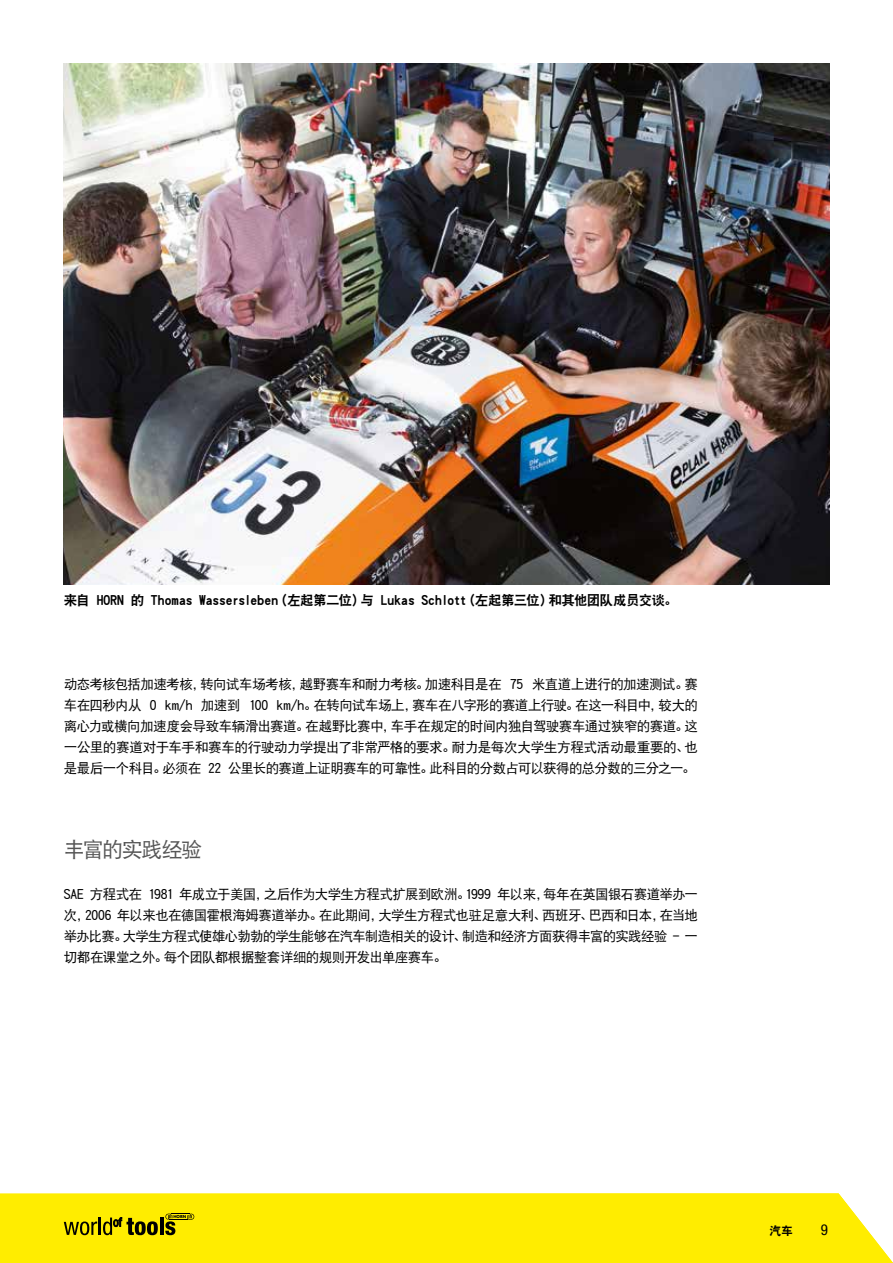
<style>
.page{position:relative;width:893px;height:1263px;background:#fff}
.page>*{position:absolute;margin:0;border:0;box-sizing:border-box;transform-origin:0 0}
.t1{font:21px "DF Hei W5";letter-spacing:-.065em;color:#565656}
.t2{font:condensed 15px "Helvetica Neue";color:#000}
.t3{font:13.5px/21px "DF Hei W5";letter-spacing:-.05em;color:#000;text-align:justify}
.t4{font:13.5px "DF Hei W9";letter-spacing:-.025em;color:#000}
.t5{font:12px "DF Hei W9";color:#000}
.t6{font:700 4.05px "Futura";color:#000}
</style>
<div class="page">
<div style="left:0;top:1193px;width:893px;height:70px;background:#ffed00"></div>
<svg style="left:64px;top:1217px;width:94px;height:18px;background:#9b9000"></svg>
<hr style="left:160px;top:1217px;width:4px;height:18px;background:#000">
<svg style="left:165px;top:1214px;width:29px;height:21px"></svg>
<img style="left:64px;top:64px;width:765px;height:520px">
<p class="t4" style="left:64px;top:594px;width:615px">来自 HORN 的 Thomas Wassersleben（左起第二位）与 Lukas Schlott（左起第三位）和其他团队成员交谈。</p>
<p class="t3" style="left:64px;top:674px;width:636px">动态考核包括加速考核，转向试车场考核，越野赛车和耐力考核。加速科目是在 75 米直道上进行的加速测试。赛车在四秒内从 0 km/h 加速到 100 km/h。在转向试车场上，赛车在八字形的赛道上行驶。在这一科目中，较大的离心力或横向加速度会导致车辆滑出赛道。在越野比赛中，车手在规定的时间内独自驾驶赛车通过狭窄的赛道。这一公里的赛道对于车手和赛车的行驶动力学提出了非常严格的要求。耐力是每次大学生方程式活动最重要的、也是最后一个科目。必须在 22 公里长的赛道上证明赛车的可靠性。此科目的分数占可以获得的总分数的三分之一。</p>
<h1 class="t1" style="left:64px;top:839px;width:140px">丰富的实践经验</h1>
<p class="t3" style="left:64px;top:884px;width:636px">SAE 方程式在 1981 年成立于美国，之后作为大学生方程式扩展到欧洲。1999 年以来，每年在英国银石赛道举办一次，2006 年以来也在德国霍根海姆赛道举办。在此期间，大学生方程式也驻足意大利、西班牙、巴西和日本，在当地举办比赛。大学生方程式使雄心勃勃的学生能够在汽车制造相关的设计、制造和经济方面获得丰富的实践经验 - 一切都在课堂之外。每个团队都根据整套详细的规则开发出单座赛车。</p>
<p class="t6" style="left:174px;top:1214px;width:14px">HORN</p>
<p class="t5" style="left:769px;top:1225px;width:25px">汽车</p>
<p class="t2" style="left:821px;top:1221px;width:9px">9</p>
</div>
